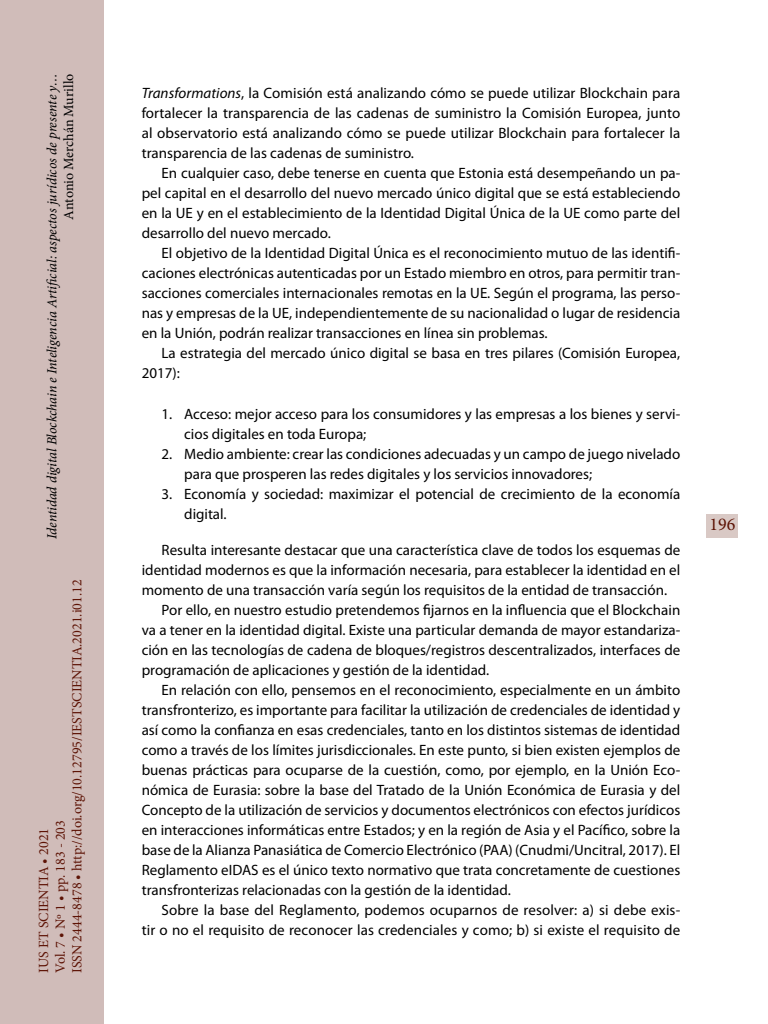
<style>
.page{position:relative;width:768px;height:1024px;background:#fff}
.page>*{position:absolute;margin:0;border:0;box-sizing:border-box;transform-origin:0 0}
.t1{font:18px "Minion Pro";color:#5d1305}
._00_bsc{font:15px/20px "Myriad Pro";color:#000;text-align:justify}
._00_bsc_esp{font:15px/20px "Myriad Pro";color:#000;text-align:justify}
.t2{font:14px/16.8px "Minion Pro";color:#5d1305}
.t3{font:italic 14px "Minion Pro";letter-spacing:-.01em;color:#000}
.t4{font:14px "Minion Pro";letter-spacing:-.005em;color:#000}
.s1{font-style:italic}
</style>
<div class="page">
<div style="left:0;top:0;width:103px;height:1024px;background:#d0bcb9"></div>
<div style="left:707px;top:514px;width:31px;height:24px;background:#d9c9c5"></div>
<p class="t3" style="left:42px;top:539px;width:467px;rotate:-90deg">Identidad digital Blockchain e Inteligencia Artificial: aspectos jurídicos de presente y…</p>
<p class="t4" style="left:59px;top:220px;width:147px;rotate:-90deg">Antonio Merchán Murillo</p>
<p class="t2" style="left:35px;top:973px;width:395px;rotate:-90deg">IUS ET SCIENTIA • 2021<br>Vol. 7 • Nº 1 • pp. 183 - 203<br>ISSN 2444-8478 • http://doi.org/10.12795/IESTSCIENTIA.2021.i01.12</p>
<p class="_00_bsc" style="left:142px;top:83px;width:540px"><span class="s1">Transformations</span>, la Comisión está analizando cómo se puede utilizar Blockchain para fortalecer la transparencia de las cadenas de suministro la Comisión Europea, junto al observatorio está analizando cómo se puede utilizar Blockchain para fortalecer la transparencia de las cadenas de suministro.</p>
<p class="_00_bsc" style="left:142px;top:163px;width:540px;text-indent:20px">En cualquier caso, debe tenerse en cuenta que Estonia está desempeñando un pa&shy;pel capital en el desarrollo del nuevo mercado único digital que se está estableciendo en la UE y en el establecimiento de la Identidad Digital Única de la UE como parte del desarrollo del nuevo mercado.</p>
<p class="_00_bsc" style="left:142px;top:243px;width:540px;text-indent:20px">El objetivo de la Identidad Digital Única es el reconocimiento mutuo de las identifi&shy;caciones electrónicas autenticadas por un Estado miembro en otros, para permitir tran&shy;sacciones comerciales internacionales remotas en la UE. Según el programa, las perso&shy;nas y empresas de la UE, independientemente de su nacionalidad o lugar de residencia en la Unión, podrán realizar transacciones en línea sin problemas.</p>
<p class="_00_bsc" style="left:142px;top:343px;width:540px;text-indent:20px">La estrategia del mercado único digital se basa en tres pilares (Comisión Europea,<br>2017):</p>
<p class="_00_bsc" style="left:184px;top:404px;width:498px;text-indent:-23px">1. Acceso: mejor acceso para los consumidores y las empresas a los bienes y servi&shy;cios digitales en toda Europa;</p>
<p class="_00_bsc" style="left:184px;top:444px;width:498px;text-indent:-23px">2. Medio ambiente: crear las condiciones adecuadas y un campo de juego nivelado para que prosperen las redes digitales y los servicios innovadores;</p>
<p class="_00_bsc" style="left:184px;top:484px;width:498px;text-indent:-23px">3. Economía y sociedad: maximizar el potencial de crecimiento de la economía digital.</p>
<p class="_00_bsc_esp" style="left:142px;top:540px;width:540px;text-indent:20px">Resulta interesante destacar que una característica clave de todos los esquemas de identidad modernos es que la información necesaria, para establecer la identidad en el momento de una transacción varía según los requisitos de la entidad de transacción.</p>
<p class="_00_bsc" style="left:142px;top:600px;width:540px;text-indent:20px">Por ello, en nuestro estudio pretendemos fijarnos en la influencia que el Blockchain va a tener en la identidad digital. Existe una particular demanda de mayor estandariza&shy;ción en las tecnologías de cadena de bloques/registros descentralizados, interfaces de programación de aplicaciones y gestión de la identidad.</p>
<p class="_00_bsc" style="left:142px;top:680px;width:540px;text-indent:20px">En relación con ello, pensemos en el reconocimiento, especialmente en un ámbito transfronterizo, es importante para facilitar la utilización de credenciales de identidad y así como la confianza en esas credenciales, tanto en los distintos sistemas de identidad como a través de los límites jurisdiccionales. En este punto, si bien existen ejemplos de buenas prácticas para ocuparse de la cuestión, como, por ejemplo, en la Unión Eco&shy;nómica de Eurasia: sobre la base del Tratado de la Unión Económica de Eurasia y del Concepto de la utilización de servicios y documentos electrónicos con efectos jurídicos en interacciones informáticas entre Estados; y en la región de Asia y el Pacífico, sobre la base de la Alianza Panasiática de Comercio Electrónico (PAA) (Cnudmi/Uncitral, 2017). El Reglamento eIDAS es el único texto normativo que trata concretamente de cuestiones transfronterizas relacionadas con la gestión de la identidad.</p>
<p class="_00_bsc" style="left:142px;top:900px;width:540px;text-align:right">Sobre la base del Reglamento, podemos ocuparnos de resolver: a) si debe exis-<br>tir o no el requisito de reconocer las credenciales y como; b) si existe el requisito de</p>
<p class="t1" style="left:709px;top:512px;width:27px">196</p>
</div>
